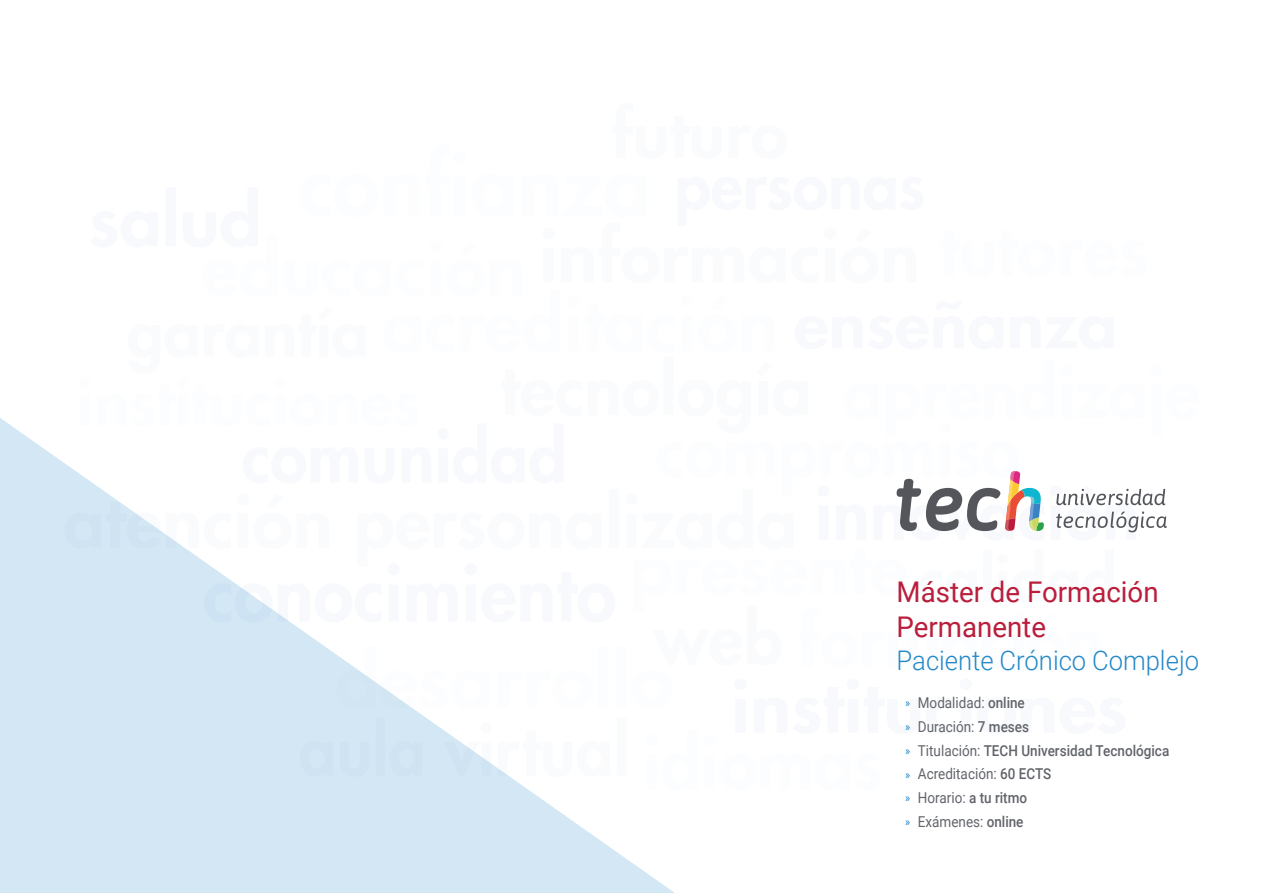
<style>
.page{position:relative;width:1263px;height:893px;background:#fff}
.page>*{position:absolute;margin:0;border:0;box-sizing:border-box;transform-origin:0 0}
.t1{font:28.5px/34.2px "Roboto";color:#ba1e3c}
.t2{font:300 27px "Roboto";color:#2488c9;scale:.95 1}
.t3{font:15px/23.7px "Roboto";color:#61646a;scale:.9 1}
.s1{font-size:12px;color:#2488c9}
.s2{font-weight:500}
</style>
<div class="page">
<svg style="left:0;top:418px;width:675px;height:475px;background:#d8e9f5"></svg>
<svg style="left:64px;top:418px;width:1103px;height:372px"></svg>
<h1 class="t1" style="left:896px;top:574px;width:263px">Máster de Formación<br>Permanente</h1>
<h2 class="t2" style="left:896px;top:641px;width:320px">Paciente Crónico Complejo</h2>
<p class="t3" style="left:905px;top:690px;width:295px"><span class="s1">»</span> Modalidad: <span class="s2">online<br></span><span class="s1">»</span> Duración: <span class="s2">7 meses<br></span><span class="s1">»</span> Titulación: <span class="s2">TECH Universidad Tecnológica </span><span class="s1">»</span> Acreditación: <span class="s2">60 ECTS<br></span><span class="s1">»</span> Horario: <span class="s2">a tu ritmo<br></span><span class="s1">»</span> Exámenes: <span class="s2">online</span></p>
</div>
